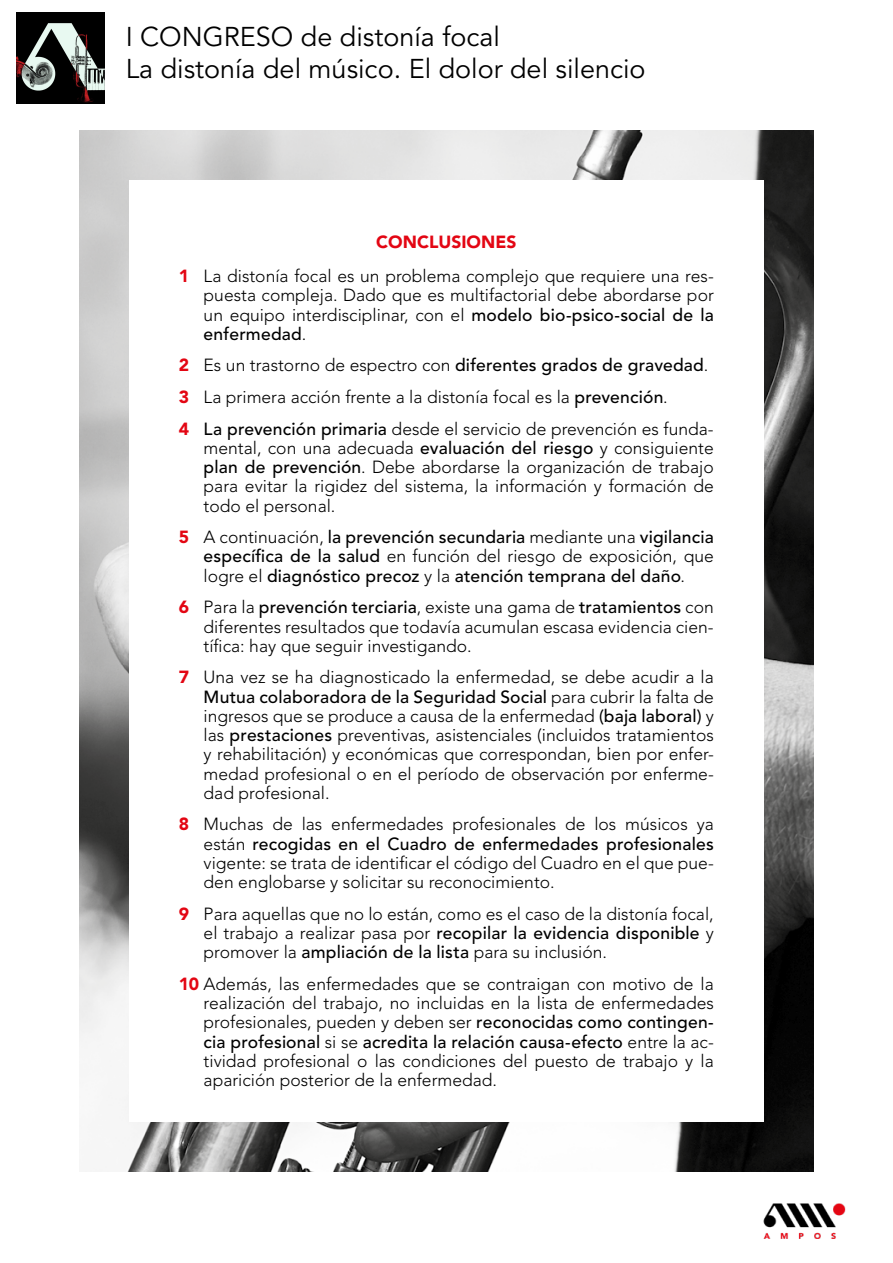
<style>
.page{position:relative;width:893px;height:1263px;background:#fff}
.page>*{position:absolute;margin:0;border:0;box-sizing:border-box;transform-origin:0 0}
.t1{font:27px/32.4px "Avenir LT Pro";color:#000}
.t2{font:300 17.55px/19.2px "Avenir LT Pro";color:#000;text-align:justify}
.t3{font:500 17.55px/19.2px "Avenir LT Pro";letter-spacing:.01em;color:#000;text-align:justify}
.s1{font-weight:900;color:#e30613}
.s2{font-weight:500}
.s3{font-weight:300}
</style>
<div class="page">
<img style="left:80px;top:131px;width:733px;height:1040px">
<div style="left:129px;top:180px;width:635px;height:942px;background:#fff"></div>
<img style="left:763px;top:1203px;width:83px;height:36px">
<img style="left:16px;top:13px;width:88px;height:90px">
<h1 class="t1" style="left:126px;top:20px;width:521px">I CONGRESO de distonía focal<br>La distonía del músico. El dolor del silencio</h1>
<p class="t2" style="left:179px;top:225px;width:536px;line-height:34px;text-align:center"><span class="s1">CONCLUSIONES<br>1</span> La distonía focal es un problema complejo que requiere una res-</p>
<p class="t2" style="left:204px;top:286px;width:512px">puesta compleja. Dado que es multifactorial debe abordarse por un equipo interdisciplinar, con el <span class="s2">modelo bio-psico-social de la enfermedad</span>.</p>
<p class="t2" style="left:179px;top:350px;width:536px;line-height:31.7px;text-align:left"><span class="s1">2</span> Es un trastorno de espectro con <span class="s2">diferentes grados de gravedad</span>.<br><span class="s1">3</span> La primera acción frente a la distonía focal es la <span class="s2">prevención</span>.<br><span class="s1">4</span> <span class="s2">La prevención primaria</span> desde el servicio de prevención es funda-</p>
<p class="t2" style="left:204px;top:438px;width:512px">mental, con una adecuada <span class="s2">evaluación del riesgo</span> y consiguiente <span class="s2">plan de prevención</span>. Debe abordarse la organización de trabajo para evitar la rigidez del sistema, la información y formación de todo el personal.</p>
<p class="t3" style="left:204px;top:528px;width:512px;text-indent:-25px"><span class="s1">5</span> <span class="s3">A continuación,</span> la prevención secundaria <span class="s3">mediante una</span> vigilancia específica de la salud <span class="s3">en función del riesgo de exposición, que logre el</span> diagnóstico precoz <span class="s3">y la</span> atención temprana del daño<span class="s3">.</span></p>
<p class="t2" style="left:204px;top:598px;width:512px;text-indent:-25px"><span class="s1">6</span> Para la <span class="s2">prevención terciaria</span>, existe una gama de <span class="s2">tratamientos</span> con diferentes resultados que todavía acumulan escasa evidencia cien&shy;tífica: hay que seguir investigando.</p>
<p class="t2" style="left:204px;top:668px;width:512px;text-indent:-25px"><span class="s1">7</span> Una vez se ha diagnosticado la enfermedad, se debe acudir a la <span class="s2">Mutua colaboradora de la Seguridad Social</span> para cubrir la falta de ingresos que se produce a causa de la enfermedad <span class="s2">(baja laboral)</span> y las <span class="s2">prestaciones</span> preventivas, asistenciales (incluidos tratamientos y rehabilitación) y económicas que correspondan, bien por enfer&shy;medad profesional o en el período de observación por enferme&shy;dad profesional.</p>
<p class="t2" style="left:204px;top:815px;width:512px;text-indent:-25px"><span class="s1">8</span> Muchas de las enfermedades profesionales de los músicos ya están <span class="s2">recogidas en el Cuadro de enfermedades profesionales </span>vigente: se trata de identificar el código del Cuadro en el que pue&shy;den englobarse y solicitar su reconocimiento.</p>
<p class="t2" style="left:204px;top:904px;width:512px;text-indent:-25px"><span class="s1">9</span> Para aquellas que no lo están, como es el caso de la distonía focal, el trabajo a realizar pasa por <span class="s2">recopilar la evidencia disponible</span> y promover la <span class="s2">ampliación de la lista</span> para su inclusión.</p>
<p class="t2" style="left:204px;top:974px;width:512px;text-indent:-25px"><span class="s1">10</span> Además, las enfermedades que se contraigan con motivo de la realización del trabajo, no incluidas en la lista de enfermedades profesionales, pueden y deben ser <span class="s2">reconocidas como contingen&shy;cia profesional</span> si se <span class="s2">acredita la relación causa-efecto</span> entre la ac&shy;tividad profesional o las condiciones del puesto de trabajo y la aparición posterior de la enfermedad.</p>
</div>
